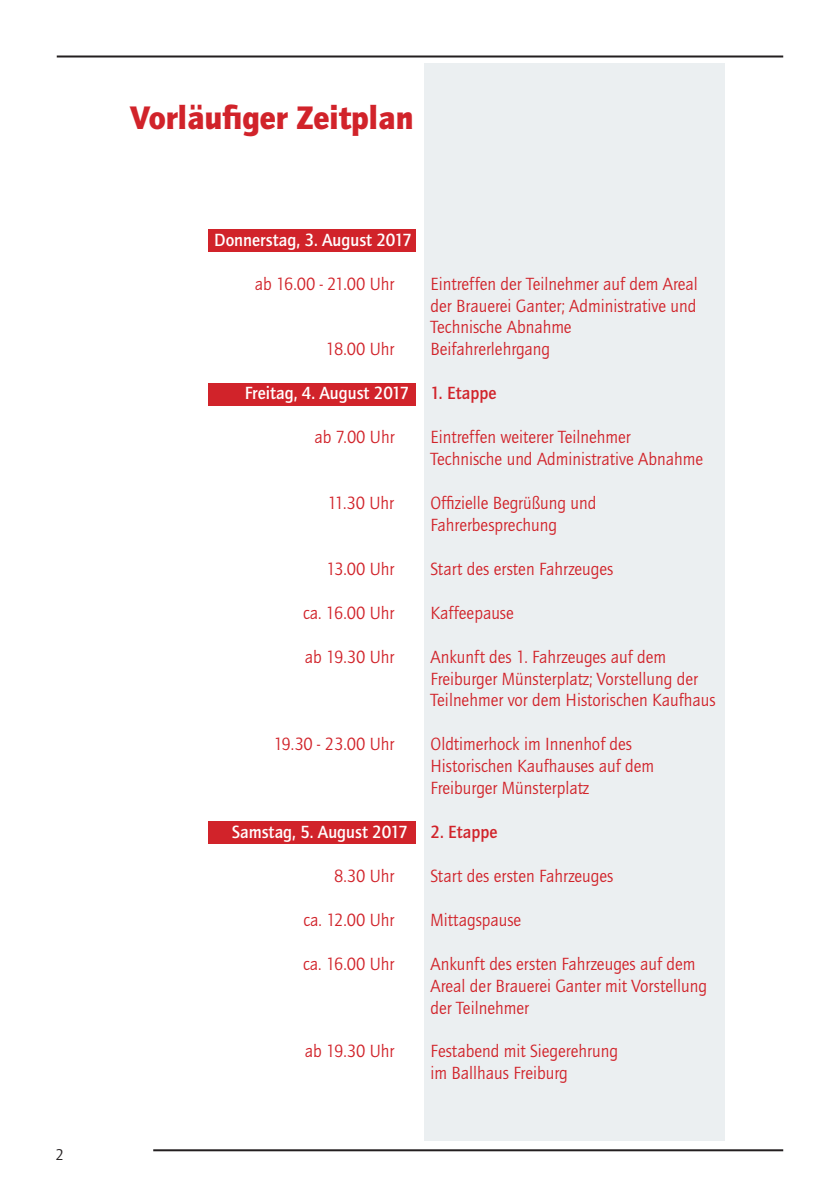
<style>
.page{position:relative;width:840px;height:1191px;background:#fff}
.page>*{position:absolute;margin:0;border:0;box-sizing:border-box;transform-origin:0 0}
.t1{font:900 33.8px "Quay Itc T";color:#d1232a;scale:.95 1}
.t2{font:18.2px/22px "Quay Itc T";color:#d1232a;scale:.95 1}
.t3{font:700 18.2px "Quay Itc T";color:#fff;scale:.95 1}
.t4{font:16px "Quay Itc T";color:#231f20}
.s1{color:#d1232a}
</style>
<div class="page">
<hr style="left:57px;top:55px;width:725px;height:2px;background:#231f20">
<hr style="left:153px;top:1149px;width:629px;height:2px;background:#231f20">
<div style="left:208px;top:821px;width:207px;height:23px;background:#d1232a"></div>
<div style="left:424px;top:63px;width:300px;height:1078px;background:#ebeff1"></div>
<div style="left:208px;top:383px;width:207px;height:23px;background:#d1232a"></div>
<div style="left:208px;top:229px;width:207px;height:23px;background:#d1232a"></div>
<p class="t4" style="left:56px;top:1145px;width:10px">2</p>
<h1 class="t1" style="left:130px;top:98px;width:299px">Vorläufiger Zeitplan</h1>
<p class="t3" style="left:214px;top:229px;width:209px">Donnerstag, 3. August 2017</p>
<p class="t2" style="left:254px;top:272px;width:148px">ab 16.00 - 21.00 Uhr</p>
<p class="t2" style="left:430px;top:272px;width:283px;text-align:justify">Eintreffen der Teilnehmer auf dem Areal der Brauerei Ganter; Administrative und Technische Abnahme</p>
<p class="t2" style="left:326px;top:338px;width:73px">18.00 Uhr</p>
<p class="t2" style="left:430px;top:338px;width:127px">Beifahrerlehrgang</p>
<p class="t3" style="left:245px;top:382px;width:266px">Freitag, 4. August 2017 <span class="s1">1. Etappe</span></p>
<p class="t2" style="left:314px;top:426px;width:86px">ab 7.00 Uhr</p>
<p class="t2" style="left:430px;top:426px;width:288px">Eintreffen weiterer Teilnehmer<br>Technische und Administrative Abnahme</p>
<p class="t2" style="left:327px;top:491px;width:71px">11.30 Uhr</p>
<p class="t2" style="left:430px;top:491px;width:176px">Offizielle Begrüßung und<br>Fahrerbesprechung</p>
<p class="t2" style="left:326px;top:557px;width:73px">13.00 Uhr</p>
<p class="t2" style="left:430px;top:557px;width:194px">Start des ersten Fahrzeuges</p>
<p class="t2" style="left:303px;top:601px;width:97px">ca. 16.00 Uhr</p>
<p class="t2" style="left:430px;top:601px;width:89px">Kaffeepause</p>
<p class="t2" style="left:304px;top:645px;width:96px">ab 19.30 Uhr</p>
<p class="t2" style="left:430px;top:645px;width:301px">Ankunft des 1. Fahrzeuges auf dem<br>Freiburger Münsterplatz; Vorstellung der<br>Teilnehmer vor dem Historischen Kaufhaus</p>
<p class="t2" style="left:273px;top:733px;width:128px">19.30 - 23.00 Uhr</p>
<p class="t2" style="left:430px;top:733px;width:237px">Oldtimerhock im Innenhof des<br>Historischen Kaufhauses auf dem<br>Freiburger Münsterplatz</p>
<p class="t3" style="left:231px;top:821px;width:281px">Samstag, 5. August 2017 <span class="s1">2. Etappe</span></p>
<p class="t2" style="left:334px;top:864px;width:65px">8.30 Uhr</p>
<p class="t2" style="left:430px;top:864px;width:194px">Start des ersten Fahrzeuges</p>
<p class="t2" style="left:303px;top:908px;width:97px">ca. 12.00 Uhr</p>
<p class="t2" style="left:430px;top:908px;width:97px">Mittagspause</p>
<p class="t2" style="left:303px;top:952px;width:97px">ca. 16.00 Uhr</p>
<p class="t2" style="left:430px;top:952px;width:292px">Ankunft des ersten Fahrzeuges auf dem<br>Areal der Brauerei Ganter mit Vorstellung der Teilnehmer</p>
<p class="t2" style="left:304px;top:1040px;width:96px">ab 19.30 Uhr</p>
<p class="t2" style="left:430px;top:1040px;width:199px">Festabend mit Siegerehrung im Ballhaus Freiburg</p>
</div>
